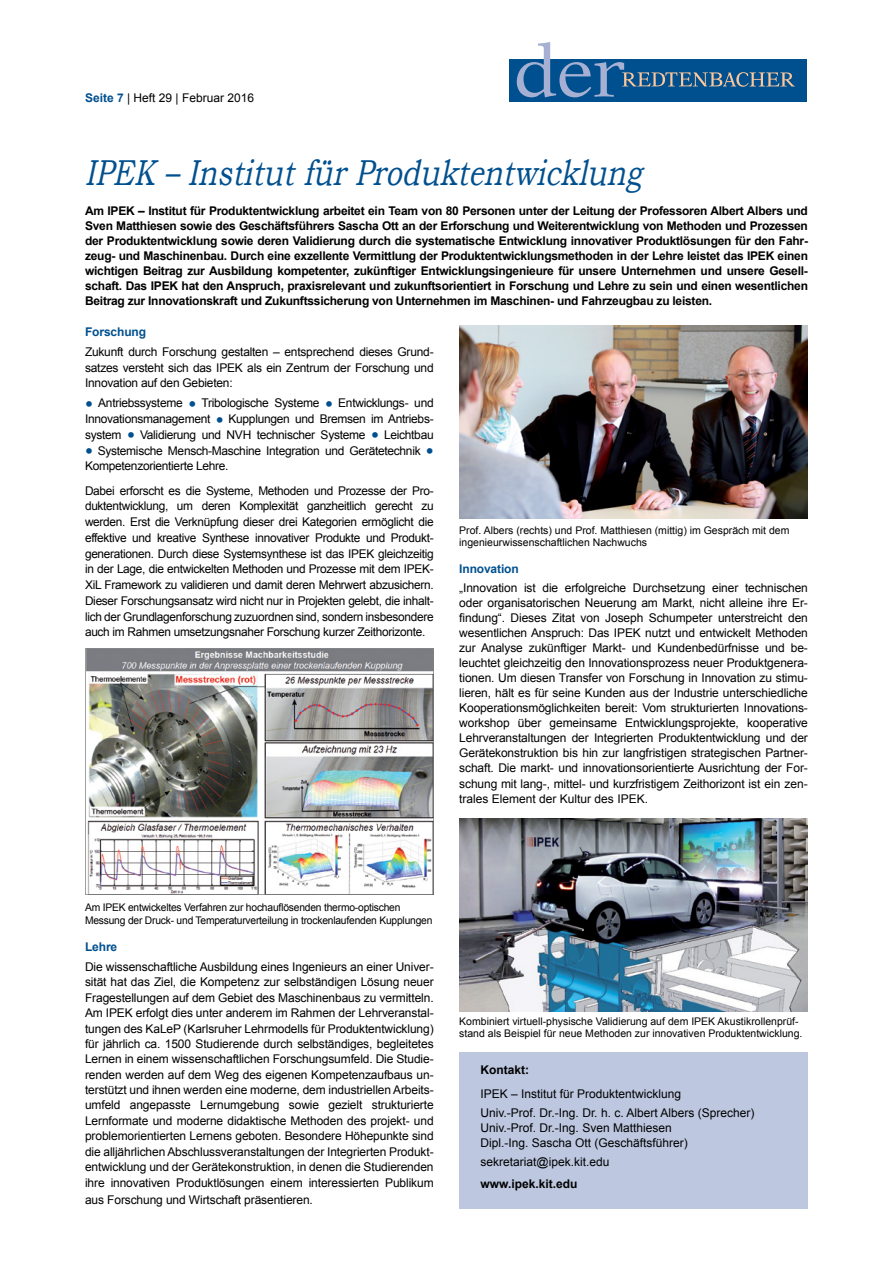
<style>
.page{position:relative;width:893px;height:1263px;background:#fff}
.page>*{position:absolute;margin:0;border:0;box-sizing:border-box;transform-origin:0 0}
.t1{font:italic 36px "Bookman Old Style";color:#00508f;scale:.79 1}
.t2{font:12px/15px "Arial";letter-spacing:-.01em;color:#000;text-align:justify}
.t3{font:700 12px/15px "Arial";letter-spacing:-.02em;color:#000;text-align:justify}
.t4{font:700 12px "Arial";color:#000}
.t5{font:700 12px "Arial";letter-spacing:-.01em;color:#00508f}
.t6{font:10.5px/12px "Arial";color:#000}
.t7{font:10.5px/13.5px "Arial";letter-spacing:-.02em;color:#000}
.s1{font-weight:700;color:#00508f}
.s2{font-size:22.5px;color:#00508f}
</style>
<div class="page">
<div style="left:509px;top:60px;width:298px;height:42px;background:#00508f"></div>
<svg style="left:517px;top:42px;width:278px;height:55px"></svg>
<div style="left:459px;top:1052px;width:349px;height:157px;background:#bdc8e0"></div>
<img style="left:85px;top:648px;width:349px;height:247px">
<img style="left:459px;top:325px;width:349px;height:194px">
<img style="left:459px;top:818px;width:349px;height:194px">
<p class="t2" style="left:85px;top:91px;width:170px"><span class="s1">Seite 7</span> | Heft 29 | Februar 2016</p>
<h1 class="t1" style="left:85px;top:149px;width:718px">IPEK –InstitutfürProduktentwicklung</h1>
<p class="t3" style="left:85px;top:204px;width:724px">Am IPEK – Institut für Produktentwicklung arbeitet ein Team von 80 Personen unter der Leitung der Professoren Albert Albers und Sven Matthiesen sowie des Geschäftsführers Sascha Ott an der Erforschung und Weiterentwicklung von Methoden und Prozessen der Produktentwicklung sowie deren Validierung durch die systematische Entwicklung innovativer Produktlösungen für den Fahr&shy;zeug- und Maschinenbau. Durch eine exzellente Vermittlung der Produktentwicklungsmethoden in der Lehre leistet das IPEK einen wichtigen Beitrag zur Ausbildung kompetenter, zukünftiger Entwicklungsingenieure für unsere Unternehmen und unsere Gesell&shy;schaft. Das IPEK hat den Anspruch, praxisrelevant und zukunftsorientiert in Forschung und Lehre zu sein und einen wesentlichen Beitrag zur Innovationskraft und Zukunftssicherung von Unternehmen im Maschinen- und Fahrzeugbau zu leisten.</p>
<p class="t5" style="left:85px;top:324px;width:63px">Forschung</p>
<p class="t2" style="left:85px;top:344px;width:350px;line-height:15.8px">Zukunft durch Forschung gestalten – entsprechend dieses Grund&shy;satzes versteht sich das IPEK als ein Zentrum der Forschung und Innovation auf den Gebieten:</p>
<p class="t2" style="left:85px;top:395px;width:350px;line-height:15.8px"><span class="s2">•</span> Antriebssysteme <span class="s2">•</span> Tribologische Systeme <span class="s2">•</span> Entwicklungs- und Innovationsmanagement <span class="s2">•</span> Kupplungen und Bremsen im Antriebs&shy;system <span class="s2">•</span> Validierung und NVH technischer Systeme <span class="s2">•</span> Leichtbau</p>
<p class="t2" style="left:85px;top:443px;width:350px;line-height:15.8px"><span class="s2">•</span> Systemische Mensch-Maschine Integration und Gerätetechnik <span class="s2">•<br></span>Kompetenzorientierte Lehre.</p>
<p class="t2" style="left:85px;top:483px;width:350px;line-height:15.8px">Dabei erforscht es die Systeme, Methoden und Prozesse der Pro&shy;duktentwicklung, um deren Komplexität ganzheitlich gerecht zu werden. Erst die Verknüpfung dieser drei Kategorien ermöglicht die effektive und kreative Synthese innovativer Produkte und Produkt&shy;generationen. Durch diese Systemsynthese ist das IPEK gleich zeitig in der Lage, die entwickelten Methoden und Prozesse mit dem IPEK-XiL Framework zu validieren und damit deren Mehrwert abzusichern.<br>Dieser Forschungsansatz wird nicht nur in Projekten gelebt, die inhalt&shy;lich der Grundlagenforschung zuzuordnen sind, sondern insbesondere auch im Rahmen umsetzungsnaher Forschung kurzer Zeithorizonte.</p>
<p class="t6" style="left:459px;top:524px;width:332px">Prof. Albers (rechts) und Prof. Matthiesen (mittig) im Gespräch mit dem ingenieurwissenschaftlichen Nachwuchs</p>
<p class="t5" style="left:459px;top:561px;width:61px">Innovation</p>
<p class="t2" style="left:459px;top:581px;width:350px">„Innovation ist die erfolgreiche Durchsetzung einer technischen oder organisatorischen Neuerung am Markt, nicht alleine ihre Er&shy;findung“. Dieses Zitat von Joseph Schumpeter unterstreicht den wesentlichen Anspruch: Das IPEK nutzt und entwickelt Methoden zur Analyse zukünftiger Markt- und Kundenbedürfnisse und be&shy;leuchtet gleichzeitig den Innovationsprozess neuer Produktgenera&shy;tionen. Um diesen Transfer von Forschung in Innovation zu stimu&shy;lieren, hält es für seine Kunden aus der Industrie unterschiedliche Kooperations möglichkeiten bereit: Vom strukturierten Innovations&shy;workshop über gemeinsame Entwicklungsprojekte, kooperative Lehrveranstaltungen der Integrierten Produktentwicklung und der Gerätekonstruktion bis hin zur langfristigen strategischen Partner&shy;schaft. Die markt- und innovations orientierte Ausrichtung der For&shy;schung mit lang-, mittel- und kurzfristigem Zeithorizont ist ein zen&shy;trales Element der Kultur des IPEK.</p>
<p class="t7" style="left:85px;top:900px;width:349px">Am IPEK entwickeltes Verfahren zur hochauflösenden thermo-optischen<br>Messung der Druck- und Temperaturverteilung in trockenlaufenden Kupplungen</p>
<p class="t5" style="left:85px;top:939px;width:34px">Lehre</p>
<p class="t2" style="left:85px;top:959px;width:350px">Die wissenschaftliche Ausbildung eines Ingenieurs an einer Univer&shy;sität hat das Ziel, die Kompetenz zur selbständigen Lösung neuer Fragestellungen auf dem Gebiet des Maschinenbaus zu vermitteln.<br>Am IPEK erfolgt dies unter anderem im Rahmen der Lehrveranstal&shy;tungen des KaLeP (Karlsruher Lehrmodells für Produktentwicklung) für jährlich ca. 1500 Studierende durch selbständiges, begleitetes Lernen in einem wissenschaftlichen Forschungs umfeld. Die Studie&shy;renden werden auf dem Weg des eigenen Kompetenz aufbaus un&shy;terstützt und ihnen werden eine moderne, dem industriellen Arbeits&shy;umfeld angepasste Lernumgebung sowie gezielt strukturierte Lernformate und moderne didaktische Methoden des projekt- und problem orientierten Lernens geboten. Besondere Höhepunkte sind die alljährlichen Abschlussveranstaltungen der Integrierten Produkt&shy;entwicklung und der Gerätekonstruktion, in denen die Studierenden</p>
<p class="t2" style="left:85px;top:1175px;width:350px;line-height:16.5px">ihre innovativen Produktlösungen einem interessierten Publikum aus Forschung und Wirtschaft präsentieren.</p>
<p class="t6" style="left:459px;top:1015px;width:345px">Kombiniert virtuell-physische Validierung auf dem IPEK Akustikrollenprüf&shy;stand als Beispiel für neue Methoden zur innovativen Produktentwicklung.</p>
<p class="t4" style="left:480px;top:1062px;width:50px">Kontakt:</p>
<p class="t2" style="left:480px;top:1084px;width:275px;line-height:19.2px">IPEK – Institut für Produktentwicklung<br>Univ.-Prof. Dr.-Ing. Dr. h. c. Albert Albers (Sprecher)</p>
<p class="t2" style="left:480px;top:1120px;width:209px">Univ.-Prof. Dr.-Ing. Sven Matthiesen<br>Dipl.-Ing. Sascha Ott (Geschäftsführer)</p>
<p class="t2" style="left:480px;top:1154px;width:130px">sekretariat@ipek.kit.edu</p>
<p class="t4" style="left:480px;top:1176px;width:98px">www.ipek.kit.edu</p>
</div>
